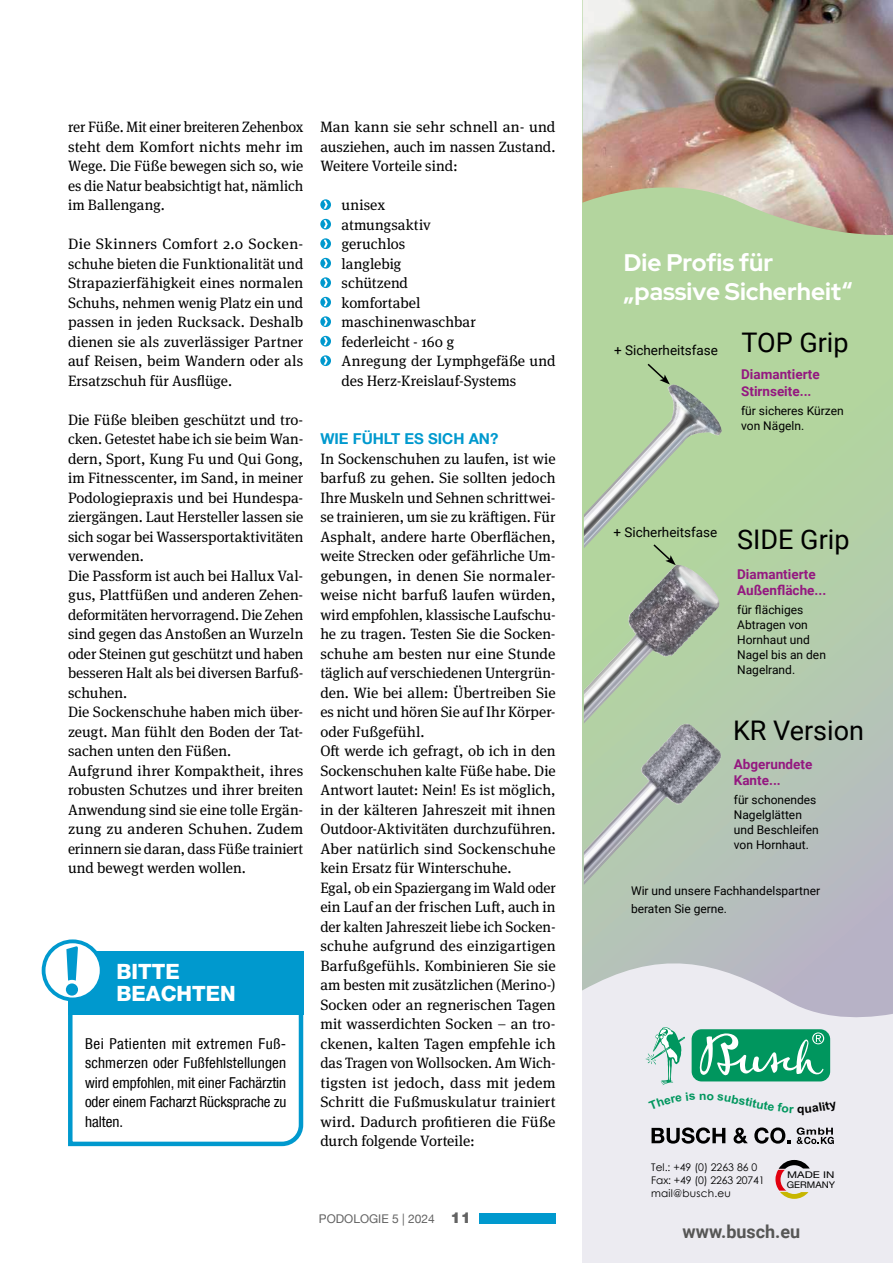
<style>
.page{position:relative;width:893px;height:1263px;background:#fff}
.page>*{position:absolute;margin:0;border:0;box-sizing:border-box;transform-origin:0 0}
.t1{font:27px "Roboto";color:#000}
.t2{font:700 24px/28.8px "Red Hat Display";color:#fff}
.t3{font:800 21px/22.5px "Helvetica Neue LT Com";color:#fff}
.t4{font:700 18px "Roboto";color:#565655}
.t5{font:15px/19.5px "Meta Serif Pro";color:#000;text-align:justify}
.t6{font:condensed 15px/19.5px "Helvetica Neue LT Com";letter-spacing:-.005em;color:#000;text-align:justify}
.t7{font:700 15px "Helvetica Neue LT Com";color:#0099ce}
.t8{font:700 13.5px/16.2px "Roboto";color:#941880}
.t9{font:13.5px "Roboto";color:#000}
.t10{font:12px/15px "Roboto";color:#000}
.t11{font:12px "Helvetica Neue LT Com";color:#626262}
.t12{font:700 11.7px "Arial";color:#00965e}
.t13{font:10.5px/13px "Century Gothic";color:#000}
.t14{font:9.3px "Helvetica Neue";color:#000;scale:1.24 1}
.t15{font:9.15px "Helvetica Neue";color:#000;scale:1.06 1}
.s1{font-weight:900;font-size:15px}
</style>
<div class="page">
<div style="left:479px;top:1214px;width:77px;height:10px;background:#0099ce"></div>
<svg style="left:583px;top:237px;width:310px;height:711px;background:#b3caaa"></svg>
<img style="left:584px;top:384px;width:138px;height:164px">
<img style="left:584px;top:566px;width:104px;height:158px">
<svg style="left:646px;top:362px;width:24px;height:22px"></svg>
<img style="left:641px;top:723px;width:46px;height:52px">
<svg style="left:652px;top:543px;width:24px;height:22px"></svg>
<img style="left:583px;top:0;width:310px;height:237px">
<svg style="left:583px;top:948px;width:310px;height:315px;background:#e3e2e9"></svg>
<div style="left:692px;top:1029px;width:138px;height:52px;background:#00965e;border-radius:10px"></div>
<svg style="left:699px;top:1032px;width:125px;height:43px"></svg>
<svg style="left:646px;top:1027px;width:39px;height:58px;background:#badad2"></svg>
<svg style="left:775px;top:1160px;width:35px;height:39px"></svg>
<svg style="left:652px;top:1127px;width:73px;height:16px"></svg>
<svg style="left:734px;top:1128px;width:14px;height:15px"></svg>
<svg style="left:754px;top:1127px;width:37px;height:16px"></svg>
<svg style="left:797px;top:1127px;width:37px;height:17px"></svg>
<svg style="left:66px;top:951px;width:238px;height:196px"></svg>
<div style="left:68px;top:951px;width:235px;height:63px;background:#0099ce"></div>
<div style="left:44px;top:941px;width:58px;height:58px;background:#fff;border-radius:50%"></div>
<div style="left:42px;top:939px;width:62px;height:62px;border:4px solid #0099ce;border-radius:50%"></div>
<svg style="left:66px;top:946px;width:12px;height:35px"></svg>
<div style="left:66px;top:983px;width:12px;height:13px;background:#0099ce;border-radius:50%"></div>
<svg style="left:320px;top:199px;width:11px;height:11px"></svg>
<svg style="left:324px;top:201px;width:4px;height:8px"></svg>
<svg style="left:320px;top:219px;width:11px;height:11px"></svg>
<svg style="left:324px;top:220px;width:4px;height:8px"></svg>
<svg style="left:320px;top:238px;width:11px;height:11px"></svg>
<svg style="left:324px;top:240px;width:4px;height:8px"></svg>
<div style="left:320px;top:258px;width:11px;height:10px;background:#0099ce;border-radius:50%"></div>
<svg style="left:324px;top:259px;width:4px;height:8px"></svg>
<svg style="left:320px;top:277px;width:11px;height:11px"></svg>
<svg style="left:324px;top:279px;width:4px;height:8px"></svg>
<svg style="left:320px;top:297px;width:11px;height:11px"></svg>
<svg style="left:324px;top:298px;width:4px;height:8px"></svg>
<svg style="left:320px;top:316px;width:11px;height:11px"></svg>
<svg style="left:324px;top:318px;width:4px;height:8px"></svg>
<div style="left:320px;top:336px;width:11px;height:10px;background:#0099ce;border-radius:50%"></div>
<svg style="left:324px;top:337px;width:4px;height:8px"></svg>
<svg style="left:320px;top:355px;width:11px;height:11px"></svg>
<svg style="left:324px;top:357px;width:4px;height:8px"></svg>
<svg style="left:648px;top:1092px;width:83px;height:18px"></svg>
<svg style="left:763px;top:1101px;width:74px;height:14px"></svg>
<p class="t5" style="left:68px;top:116px;width:237px">rer Füße. Mit einer breiteren Zehenbox steht dem Komfort nichts mehr im Wege. Die Füße bewegen sich so, wie es die Natur beabsichtigt hat, nämlich im Ballengang.</p>
<p class="t5" style="left:68px;top:233px;width:237px">Die Skinners Comfort 2.0 Socken&shy;schuhe bieten die Funktionalität und Strapazierfähigkeit eines normalen Schuhs, nehmen wenig Platz ein und passen in jeden Rucksack. Deshalb dienen sie als zuverlässiger Partner auf Reisen, beim Wandern oder als Ersatzschuh für Ausflüge.</p>
<p class="t5" style="left:68px;top:409px;width:237px;text-align:left">Die Füße bleiben geschützt und tro&shy;cken. Getestet habe ich sie beim Wan&shy;dern, Sport, Kung Fu und Qui Gong, im Fitnesscenter, im Sand, in meiner Podologiepraxis und bei Hundespa&shy;ziergängen. Laut Hersteller lassen sie sich sogar bei Wassersportaktivitäten verwenden.<br>Die Passform ist auch bei Hallux Val&shy;gus, Plattfüßen und anderen Zehen&shy;deformitäten hervorragend. Die Zehen sind gegen das Anstoßen an Wurzeln oder Steinen gut geschützt und haben besseren Halt als bei diversen Barfuß&shy;schuhen.<br>Die Sockenschuhe haben mich über&shy;zeugt. Man fühlt den Boden der Tat&shy;sachen unten den Füßen.<br>Aufgrund ihrer Kompaktheit, ihres robusten Schutzes und ihrer breiten Anwendung sind sie eine tolle Ergän&shy;zung zu anderen Schuhen. Zudem erinnern sie daran, dass Füße trainiert und bewegt werden wollen.</p>
<h3 class="t3" style="left:116px;top:960px;width:121px">BITTE<br>BEACHTEN</h3>
<p class="t6" style="left:85px;top:1033px;width:203px">Bei Patienten mit extremen Fuß&shy;schmerzen oder Fußfehlstellungen wird empfohlen, mit einer Fachärztin oder einem Facharzt Rücksprache zu halten.</p>
<p class="t5" style="left:320px;top:116px;width:237px">Man kann sie sehr schnell an- und ausziehen, auch im nassen Zustand.<br>Weitere Vorteile sind:</p>
<p class="t5" style="left:342px;top:194px;width:215px;text-align:left">unisex<br>atmungsaktiv<br>geruchlos<br>langlebig<br>schützend<br>komfortabel maschinenwaschbar<br>federleicht - 160 g<br>Anregung der Lymphgefäße und des Herz-Kreislauf-Systems</p>
<p class="t7" style="left:320px;top:429px;width:180px">WIE FÜHLT ES SICH AN?</p>
<p class="t5" style="left:320px;top:448px;width:237px;text-align:left">In Sockenschuhen zu laufen, ist wie barfuß zu gehen. Sie sollten jedoch Ihre Muskeln und Sehnen schrittwei&shy;se trainieren, um sie zu kräftigen. Für Asphalt, andere harte Oberflächen, weite Strecken oder gefährliche Um&shy;gebungen, in denen Sie normaler&shy;weise nicht barfuß laufen würden, wird empfohlen, klassische Laufschu&shy;he zu tragen. Testen Sie die Socken&shy;schuhe am besten nur eine Stunde täglich auf verschiedenen Untergrün&shy;den. Wie bei allem: Übertreiben Sie es nicht und hören Sie auf Ihr Körper&shy;oder Fußgefühl.<br>Oft werde ich gefragt, ob ich in den Sockenschuhen kalte Füße habe. Die Antwort lautet: Nein! Es ist möglich, in der kälteren Jahreszeit mit ihnen Outdoor-Aktivitäten durchzuführen.<br>Aber natürlich sind Sockenschuhe kein Ersatz für Winterschuhe.<br>Egal, ob ein Spaziergang im Wald oder ein Lauf an der frischen Luft, auch in der kalten Jahreszeit liebe ich Socken&shy;schuhe aufgrund des einzigartigen Barfußgefühls. Kombinieren Sie sie am besten mit zusätzlichen (Merino-)<br>Socken oder an regnerischen Tagen mit wasserdichten Socken – an tro&shy;ckenen, kalten Tagen empfehle ich das Tragen von Wollsocken. Am Wich&shy;tigsten ist jedoch, dass mit jedem Schritt die Fußmuskulatur trainiert wird. Dadurch profitieren die Füße durch folgende Vorteile:</p>
<p class="t11" style="left:319px;top:1211px;width:153px">PODOLOGIE 5 | 2024 <span class="s1">11</span></p>
<h2 class="t2" style="left:624px;top:248px;width:230px">Die Profis für „passive Sicherheit“</h2>
<p class="t9" style="left:614px;top:340px;width:105px">+ Sicherheitsfase</p>
<h1 class="t1" style="left:741px;top:323px;width:109px">TOP Grip</h1>
<p class="t8" style="left:741px;top:366px;width:80px">Diamantierte<br>Stirnseite...</p>
<p class="t10" style="left:741px;top:403px;width:104px">für sicheres Kürzen von Nägeln.</p>
<p class="t9" style="left:613px;top:523px;width:105px">+ Sicherheitsfase</p>
<h1 class="t1" style="left:737px;top:520px;width:114px">SIDE Grip</h1>
<p class="t8" style="left:737px;top:565px;width:91px">Diamantierte<br>Außenfläche...</p>
<p class="t10" style="left:737px;top:602px;width:90px">für flächiges<br>Abtragen von<br>Hornhaut und<br>Nagel bis an den<br>Nagelrand.</p>
<h1 class="t1" style="left:733px;top:711px;width:133px">KR Version</h1>
<p class="t8" style="left:734px;top:755px;width:80px">Abgerundete<br>Kante...</p>
<p class="t10" style="left:734px;top:792px;width:87px">für schonendes<br>Nagelglätten und Beschleifen von Hornhaut.</p>
<p class="t10" style="left:631px;top:881px;width:191px;line-height:18px">Wir und unsere Fachhandelspartner beraten Sie gerne.</p>
<p class="t12" style="left:733px;top:1091px;width:34px;rotate:11deg">bstitu</p>
<p class="t13" style="left:651px;top:1160px;width:115px">Tel.: +49 (0) 2263 86 0<br>Fax: +49 (0) 2263 20741 mail@busch.eu</p>
<p class="t14" style="left:787px;top:1169px;width:40px">MADE IN</p>
<p class="t15" style="left:787px;top:1179px;width:47px">GERMANY</p>
<p class="t4" style="left:682px;top:1219px;width:119px">www.busch.eu</p>
</div>
